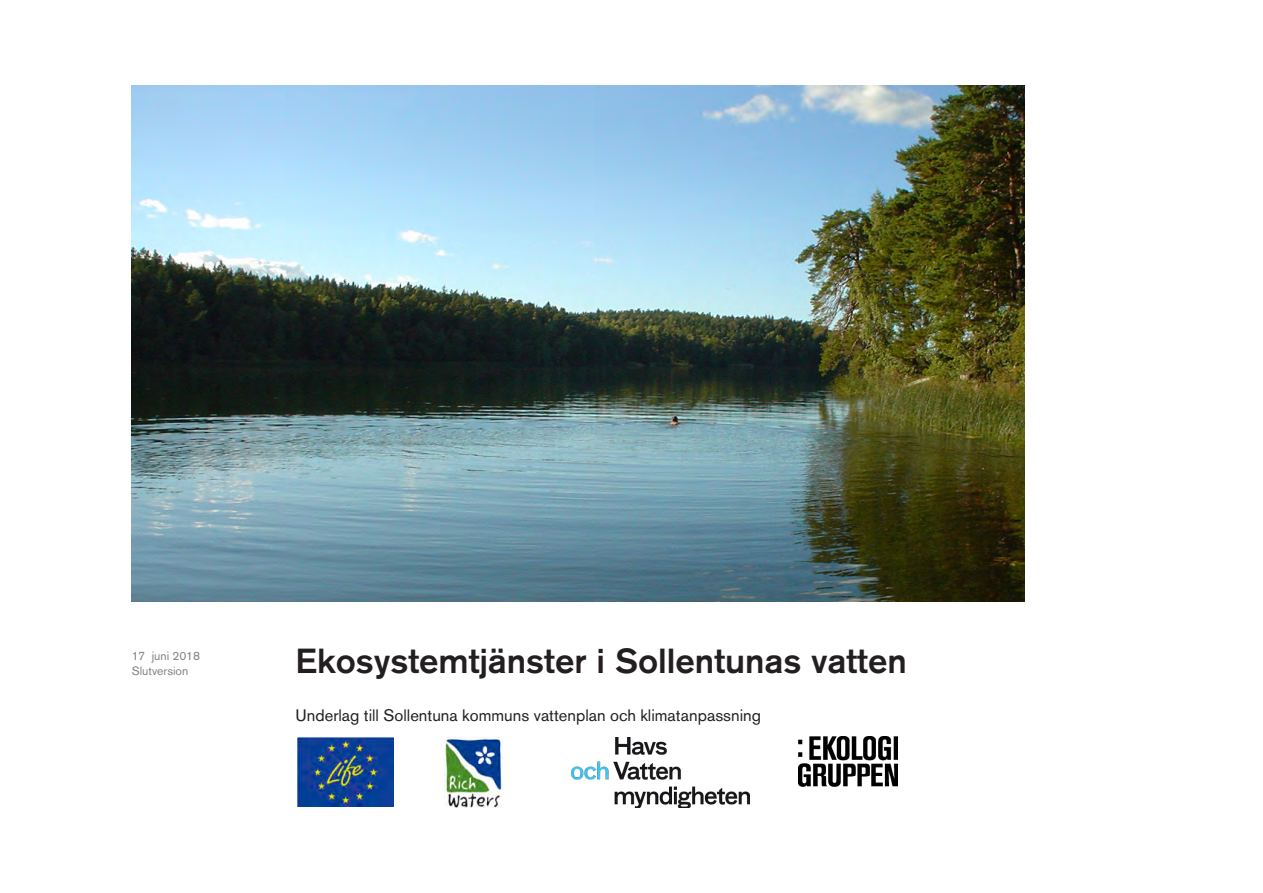
<style>
.page{position:relative;width:1263px;height:893px;background:#fff}
.page>*{position:absolute;margin:0;border:0;box-sizing:border-box;transform-origin:0 0}
.Sid_1_Rubrik_1{font:500 34.5px "Akzidenz Grotesk Std";color:#231f20}
.Sid_1_Rubrik_2{font:16.5px "Akzidenz Grotesk Std";color:#231f20}
.Datum_och_version_fr{font:12px "Akzidenz Grotesk Std";color:#808285}
</style>
<div class="page">
<img style="left:444px;top:738px;width:58px;height:70px">
<img style="left:298px;top:738px;width:95px;height:69px">
<img style="left:572px;top:738px;width:177px;height:70px">
<img style="left:132px;top:85px;width:893px;height:517px">
<img style="left:798px;top:736px;width:99px;height:51px">
<p class="Datum_och_version_fr" style="left:132px;top:649px;width:70px">17 juni 2018</p>
<p class="Datum_och_version_fr" style="left:132px;top:664px;width:58px">Slutversion</p>
<p class="Sid_1_Rubrik_1" style="left:296px;top:640px;width:613px">Ekosystemtjänster i Sollentunas vatten</p>
<p class="Sid_1_Rubrik_2" style="left:296px;top:706px;width:467px">Underlag till Sollentuna kommuns vattenplan och klimatanpassning</p>
</div>
